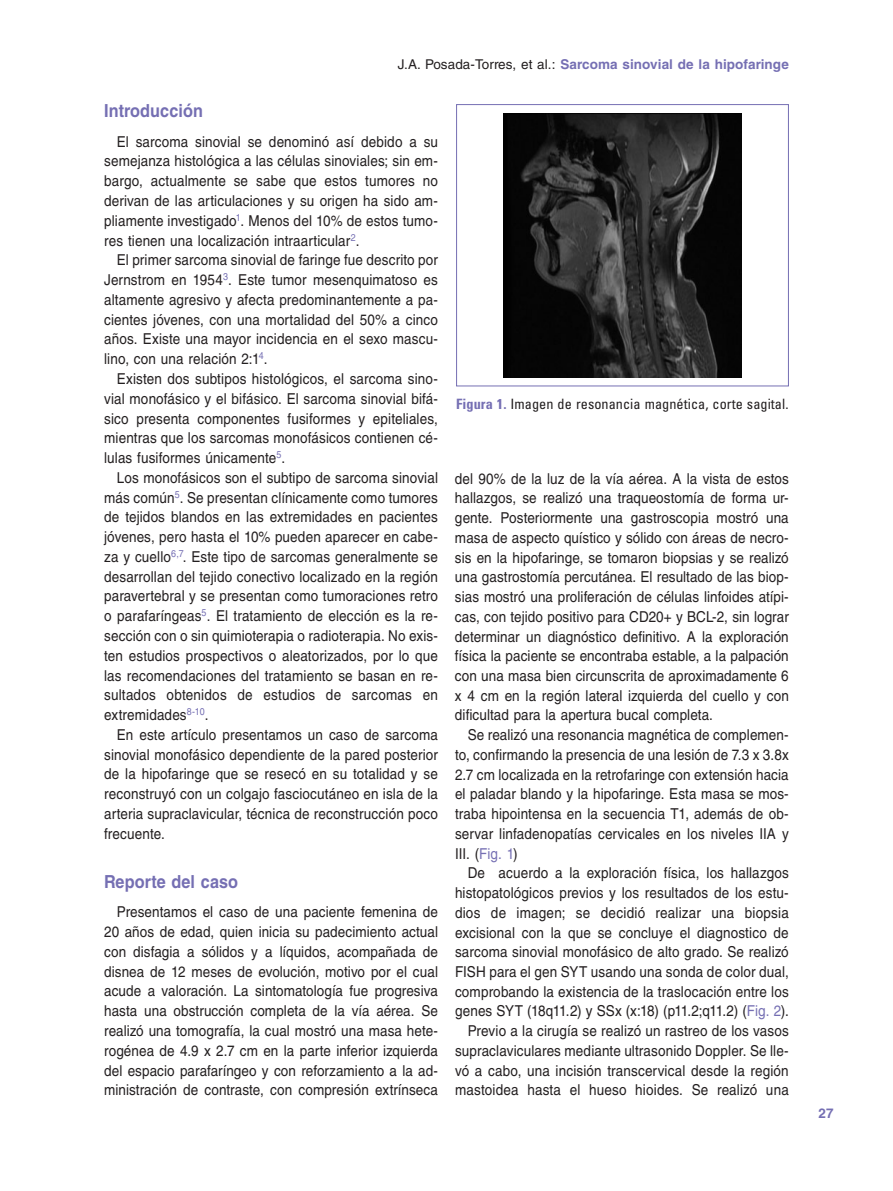
<style>
.page{position:relative;width:893px;height:1191px;background:#fff}
.page>*{position:absolute;margin:0;border:0;box-sizing:border-box;transform-origin:0 0}
.t1{font:700 18px "Helvetica LT Std";letter-spacing:.005em;color:#756fb3;scale:.9 1}
.t2{font:15px/19.8px "Helvetica LT Std";letter-spacing:.01em;color:#231f20;text-align:justify;scale:.9 1}
.t3{font:condensed 14.25px "Univers LT Std";letter-spacing:.005em;color:#231f20}
.t4{font:700 13.5px "Helvetica LT Std";letter-spacing:.005em;color:#756fb3}
.s1{font-weight:400;color:#231f20}
.s2{font-weight:700;color:#756fb3}
.s3{color:#756fb3}
</style>
<div class="page">
<img style="left:503px;top:113px;width:238px;height:264px">
<div style="left:456px;top:104px;width:333px;height:282px;border:1px solid #756fb3"></div>
<p class="t4" style="left:398px;top:56px;width:393px"><span class="s1">J.A. Posada-Torres, et al.:</span> Sarcoma sinovial de la hipofaringe</p>
<p class="t1" style="left:104px;top:100px;width:111px">Introducción</p>
<p class="t2" style="left:104px;top:131px;width:372px;text-indent:13px">El sarcoma sinovial se denominó así debido a su semejanza histológica a las células sinoviales; sin em&shy;bargo, actualmente se sabe que estos tumores no derivan de las articulaciones y su origen ha sido am&shy;pliamente investigado<sup>1</sup>. Menos del 10% de estos tumo&shy;res tienen una localización intraarticular<sup>2</sup>.</p>
<p class="t2" style="left:104px;top:250px;width:372px;text-indent:13px">El primer sarcoma sinovial de faringe fue descrito por Jernstrom en 1954<sup>3</sup>. Este tumor mesenquimatoso es altamente agresivo y afecta predominantemente a pa&shy;cientes jóvenes, con una mortalidad del 50% a cinco años. Existe una mayor incidencia en el sexo mascu&shy;lino, con una relación 2:1<sup>4</sup>.</p>
<p class="t2" style="left:104px;top:369px;width:372px;text-indent:13px">Existen dos subtipos histológicos, el sarcoma sino&shy;vial monofásico y el bifásico. El sarcoma sinovial bifá&shy;sico presenta componentes fusiformes y epiteliales, mientras que los sarcomas monofásicos contienen cé&shy;lulas fusiformes únicamente<sup>5</sup>.</p>
<p class="t2" style="left:104px;top:467px;width:372px;text-indent:13px">Los monofásicos son el subtipo de sarcoma sinovial más común<sup>5</sup>. Se presentan clínicamente como tumores de tejidos blandos en las extremidades en pacientes jóvenes, pero hasta el 10% pueden aparecer en cabe&shy;za y cuello<sup>6,7</sup>. Este tipo de sarcomas generalmente se desarrollan del tejido conectivo localizado en la región paravertebral y se presentan como tumoraciones retro o parafaríngeas<sup>5</sup>. El tratamiento de elección es la re&shy;sección con o sin quimioterapia o radioterapia. No exis&shy;ten estudios prospectivos o aleatorizados, por lo que las recomendaciones del tratamiento se basan en re&shy;sultados obtenidos de estudios de sarcomas en extremidades<sup>8-10</sup>.</p>
<p class="t2" style="left:104px;top:724px;width:372px;text-indent:13px">En este artículo presentamos un caso de sarcoma sinovial monofásico dependiente de la pared posterior de la hipofaringe que se resecó en su totalidad y se reconstruyó con un colgajo fasciocutáneo en isla de la arteria supraclavicular, técnica de reconstrucción poco frecuente.</p>
<p class="t1" style="left:104px;top:870px;width:150px">Reporte del caso</p>
<p class="t2" style="left:104px;top:902px;width:372px;text-indent:13px">Presentamos el caso de una paciente femenina de 20 años de edad, quien inicia su padecimiento actual con disfagia a sólidos y a líquidos, acompañada de disnea de 12 meses de evolución, motivo por el cual acude a valoración. La sintomatología fue progresiva hasta una obstrucción completa de la vía aérea. Se realizó una tomografía, la cual mostró una masa hete&shy;rogénea de 4.9 x 2.7 cm en la parte inferior izquierda del espacio parafaríngeo y con reforzamiento a la ad&shy;ministración de contraste, con compresión extrínseca</p>
<p class="t3" style="left:456px;top:395px;width:334px"><span class="s2">Figura 1.</span> Imagen de resonancia magnética, corte sagital.</p>
<p class="t2" style="left:455px;top:468px;width:372px">del 90% de la luz de la vía aérea. A la vista de estos hallazgos, se realizó una traqueostomía de forma ur&shy;gente. Posteriormente una gastroscopia mostró una masa de aspecto quístico y sólido con áreas de necro&shy;sis en la hipofaringe, se tomaron biopsias y se realizó una gastrostomía percutánea. El resultado de las biop&shy;sias mostró una proliferación de células linfoides atípi&shy;cas, con tejido positivo para CD20+ y BCL-2, sin lograr determinar un diagnóstico definitivo. A la exploración física la paciente se encontraba estable, a la palpación con una masa bien circunscrita de aproximadamente 6 x 4 cm en la región lateral izquierda del cuello y con dificultad para la apertura bucal completa.</p>
<p class="t2" style="left:455px;top:725px;width:372px;text-indent:13px">Se realizó una resonancia magnética de complemen&shy;to, confirmando la presencia de una lesión de 7.3 x 3.8x 2.7 cm localizada en la retrofaringe con extensión hacia el paladar blando y la hipofaringe. Esta masa se mos&shy;traba hipointensa en la secuencia T1, además de ob&shy;servar linfadenopatías cervicales en los niveles IIA y III. (<span class="s3">Fig. 1</span>)</p>
<p class="t2" style="left:455px;top:863px;width:372px;text-align:right">De acuerdo a la exploración física, los hallazgos histopatológicos previos y los resultados de los estu&shy;dios de imagen; se decidió realizar una biopsia excisional con la que se concluye el diagnostico de sarcoma sinovial monofásico de alto grado. Se realizó FISH para el gen SYT usando una sonda de color dual, comprobando la existencia de la traslocación entre los genes SYT (18q11.2) y SSx (x:18) (p11.2;q11.2) (<span class="s3">Fig. 2</span>).<br>Previo a la cirugía se realizó un rastreo de los vasos supraclaviculares mediante ultrasonido Doppler. Se lle&shy;vó a cabo, una incisión transcervical desde la región mastoidea hasta el hueso hioides. Se realizó una</p>
<p class="t4" style="left:819px;top:1104px;width:17px">27</p>
</div>
